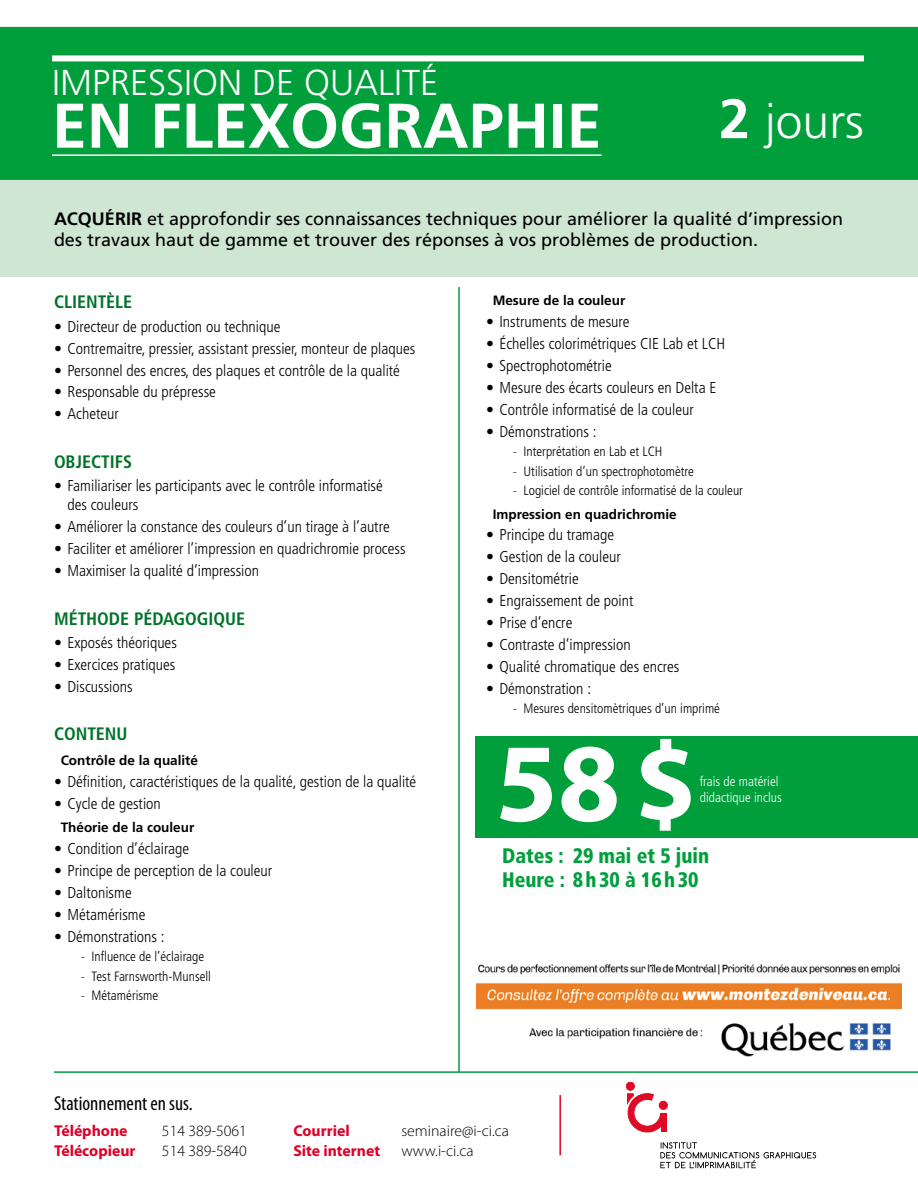
<style>
.page{position:relative;width:918px;height:1188px;background:#fff}
.page>*{position:absolute;margin:0;border:0;box-sizing:border-box;transform-origin:0 0}
.t1{font:700 112.5px "Myriad Pro";color:#fff}
.t2{font:700 63px "Frutiger";color:#fff}
.t3{font:300 48px "Frutiger";color:#fff}
.t4{font:300 36px "Frutiger";color:#fff}
.t5{font:900 condensed 21px/24px "Frutiger";color:#009f3c;scale:.95 1}
.t6{font:condensed 20.25px "Myriad Pro";color:#000}
.t7{font:18px/21px "Frutiger";color:#000}
.t8{font:700 condensed 18px "Frutiger";color:#007329}
.t9{font:300 condensed 15.75px/18.9px "Frutiger";color:#000}
.t10{font:300 15.75px "Myriad Pro";color:#000}
.t11{font:700 15.75px "Myriad Pro";color:#df0028}
.t12{font:300 condensed 13.5px/23.2px "Frutiger";color:#000}
.t13{font:700 13.5px "Frutiger";color:#000}
.t14{font:300 condensed 13.5px/16.2px "Frutiger";color:#fff}
.s1{font-weight:700;font-size:55.5px}
.s2{font-weight:700}
.s3{font-family:"Myriad Pro";font-style:italic;font-stretch:normal}
.s4{font-weight:700;font-stretch:normal}
</style>
<div class="page">
<div style="left:0;top:175px;width:918px;height:101px;background:#cfe6d2"></div>
<hr style="left:54px;top:1071px;width:864px;height:2px;background:#009f3c">
<hr style="left:559px;top:1095px;width:2px;height:60px;background:#df0028">
<div style="left:659px;top:1101px;width:8px;height:8px;border:1px solid #df0a23;border-radius:50%"></div>
<div style="left:626px;top:1082px;width:8px;height:8px;background:#df0a23;border-radius:50%"></div>
<div style="left:626px;top:1082px;width:8px;height:8px;border:1px solid #df0a23;border-radius:50%"></div>
<svg style="left:627px;top:1094px;width:39px;height:38px"></svg>
<div style="left:661px;top:1113px;width:6px;height:19px;background:#df0a23"></div>
<svg style="left:660px;top:1142px;width:156px;height:26px"></svg>
<hr style="left:458px;top:287px;width:2px;height:785px;background:#009f3c">
<div style="left:0;top:27px;width:918px;height:153px;background:#009f3c"></div>
<div style="left:52px;top:55px;width:812px;height:6px;background:#fff"></div>
<hr style="left:52px;top:154px;width:550px;height:2px;background:#fff">
<div style="left:475px;top:737px;width:443px;height:101px;background:#009f3c"></div>
<img style="left:476px;top:964px;width:426px;height:93px">
<h3 class="t4" style="left:52px;top:62px;width:388px">IMPRESSION DE QUALITÉ</h3>
<h2 class="t2" style="left:52px;top:89px;width:551px">EN FLEXOGRAPHIE</h2>
<h3 class="t3" style="left:719px;top:94px;width:146px"><span class="s1">2</span> jours</h3>
<p class="t7" style="left:54px;top:208px;width:791px"><span class="s2">ACQUÉRIR</span> et approfondir ses connaissances techniques pour améliorer la qualité d’impression des travaux haut de gamme et trouver des réponses à vos problèmes de production.</p>
<p class="t8" style="left:54px;top:291px;width:80px">CLIENTÈLE</p>
<p class="t9" style="left:54px;top:317px;width:228px">• Directeur de production ou technique</p>
<p class="t9" style="left:54px;top:339px;width:363px">• Contremaitre, pressier, assistant pressier, monteur de plaques</p>
<p class="t9" style="left:54px;top:361px;width:347px">• Personnel des encres, des plaques et contrôle de la qualité</p>
<p class="t9" style="left:54px;top:383px;width:163px">• Responsable du prépresse</p>
<p class="t9" style="left:54px;top:405px;width:66px">• Acheteur</p>
<p class="t8" style="left:54px;top:451px;width:80px">OBJECTIFS</p>
<p class="t9" style="left:67px;top:477px;width:317px;text-indent:-13px">• Familiariser les participants avec le contrôle informatisé des couleurs</p>
<p class="t9" style="left:54px;top:517px;width:337px">• Améliorer la constance des couleurs d’un tirage à l’autre</p>
<p class="t9" style="left:54px;top:539px;width:353px">• Faciliter et améliorer l’impression en quadrichromie process</p>
<p class="t9" style="left:54px;top:561px;width:207px">• Maximiser la qualité d’impression</p>
<p class="t8" style="left:54px;top:608px;width:193px">MÉTHODE PÉDAGOGIQUE</p>
<p class="t9" style="left:54px;top:633px;width:124px">• Exposés théoriques</p>
<p class="t9" style="left:54px;top:655px;width:123px">• Exercices pratiques</p>
<p class="t9" style="left:54px;top:677px;width:80px">• Discussions</p>
<p class="t8" style="left:54px;top:723px;width:75px">CONTENU</p>
<p class="t13" style="left:61px;top:753px;width:139px">Contrôle de la qualité</p>
<p class="t9" style="left:54px;top:772px;width:364px">• Définition, caractéristiques de la qualité, gestion de la qualité</p>
<p class="t9" style="left:54px;top:794px;width:108px">• Cycle de gestion</p>
<p class="t13" style="left:61px;top:820px;width:135px">Théorie de la couleur</p>
<p class="t9" style="left:54px;top:839px;width:137px">• Condition d’éclairage</p>
<p class="t9" style="left:54px;top:861px;width:220px">• Principe de perception de la couleur</p>
<p class="t9" style="left:54px;top:883px;width:79px">• Daltonisme</p>
<p class="t9" style="left:54px;top:905px;width:93px">• Métamérisme</p>
<p class="t9" style="left:54px;top:927px;width:112px">• Démonstrations :</p>
<p class="t12" style="left:81px;top:945px;width:125px"><span class="s3">-</span> Influence de l’éclairage</p>
<p class="t12" style="left:81px;top:965px;width:132px"><span class="s3">-</span> Test Farnsworth-Munsell</p>
<p class="t12" style="left:81px;top:984px;width:79px"><span class="s3">-</span> Métamérisme</p>
<p class="t6" style="left:54px;top:1093px;width:140px">Stationnement en sus.</p>
<p class="t13" style="left:493px;top:293px;width:134px">Mesure de la couleur</p>
<p class="t9" style="left:486px;top:313px;width:145px">• Instruments de mesure</p>
<p class="t9" style="left:486px;top:334px;width:241px">• Échelles colorimétriques CIE Lab et LCH</p>
<p class="t9" style="left:486px;top:356px;width:127px">• Spectrophotométrie</p>
<p class="t9" style="left:486px;top:378px;width:232px">• Mesure des écarts couleurs en Delta E</p>
<p class="t9" style="left:486px;top:400px;width:209px">• Contrôle informatisé de la couleur</p>
<p class="t9" style="left:486px;top:422px;width:112px">• Démonstrations :</p>
<p class="t12" style="left:513px;top:440px;width:151px"><span class="s3">-</span> Interprétation en Lab et LCH</p>
<p class="t12" style="left:513px;top:460px;width:183px"><span class="s3">-</span> Utilisation d’un spectrophotomètre</p>
<p class="t12" style="left:493px;top:479px;width:252px;text-indent:20px"><span class="s3">-</span> Logiciel de contrôle informatisé de la couleur<br><span class="s4">Impression en quadrichromie</span></p>
<p class="t9" style="left:486px;top:526px;width:130px">• Principe du tramage</p>
<p class="t9" style="left:486px;top:548px;width:136px">• Gestion de la couleur</p>
<p class="t9" style="left:486px;top:570px;width:94px">• Densitométrie</p>
<p class="t9" style="left:486px;top:591px;width:149px">• Engraissement de point</p>
<p class="t9" style="left:486px;top:613px;width:88px">• Prise d’encre</p>
<p class="t9" style="left:486px;top:635px;width:146px">• Contraste d’impression</p>
<p class="t9" style="left:486px;top:657px;width:195px">• Qualité chromatique des encres</p>
<p class="t9" style="left:486px;top:679px;width:107px">• Démonstration :</p>
<p class="t12" style="left:513px;top:697px;width:209px"><span class="s3">-</span> Mesures densitomètriques d’un imprimé</p>
<h1 class="t1" style="left:495px;top:720px;width:203px">58$</h1>
<p class="t14" style="left:700px;top:774px;width:83px">frais de matériel didactique inclus</p>
<h3 class="t5" style="left:502px;top:844px;width:219px">Dates : 29 mai et 5 juin<br>Heure : 8h30 à 16h30</h3>
<p class="t11" style="left:54px;top:1122px;width:75px">Téléphone</p>
<p class="t10" style="left:162px;top:1122px;width:87px">514 389-5061</p>
<p class="t11" style="left:54px;top:1142px;width:83px">Télécopieur</p>
<p class="t10" style="left:162px;top:1142px;width:87px">514 389-5840</p>
<p class="t11" style="left:293px;top:1122px;width:58px">Courriel</p>
<p class="t10" style="left:401px;top:1122px;width:109px">seminaire@i-ci.ca</p>
<p class="t11" style="left:293px;top:1142px;width:88px">Site internet</p>
<p class="t10" style="left:401px;top:1142px;width:74px">www.i-ci.ca</p>
</div>
